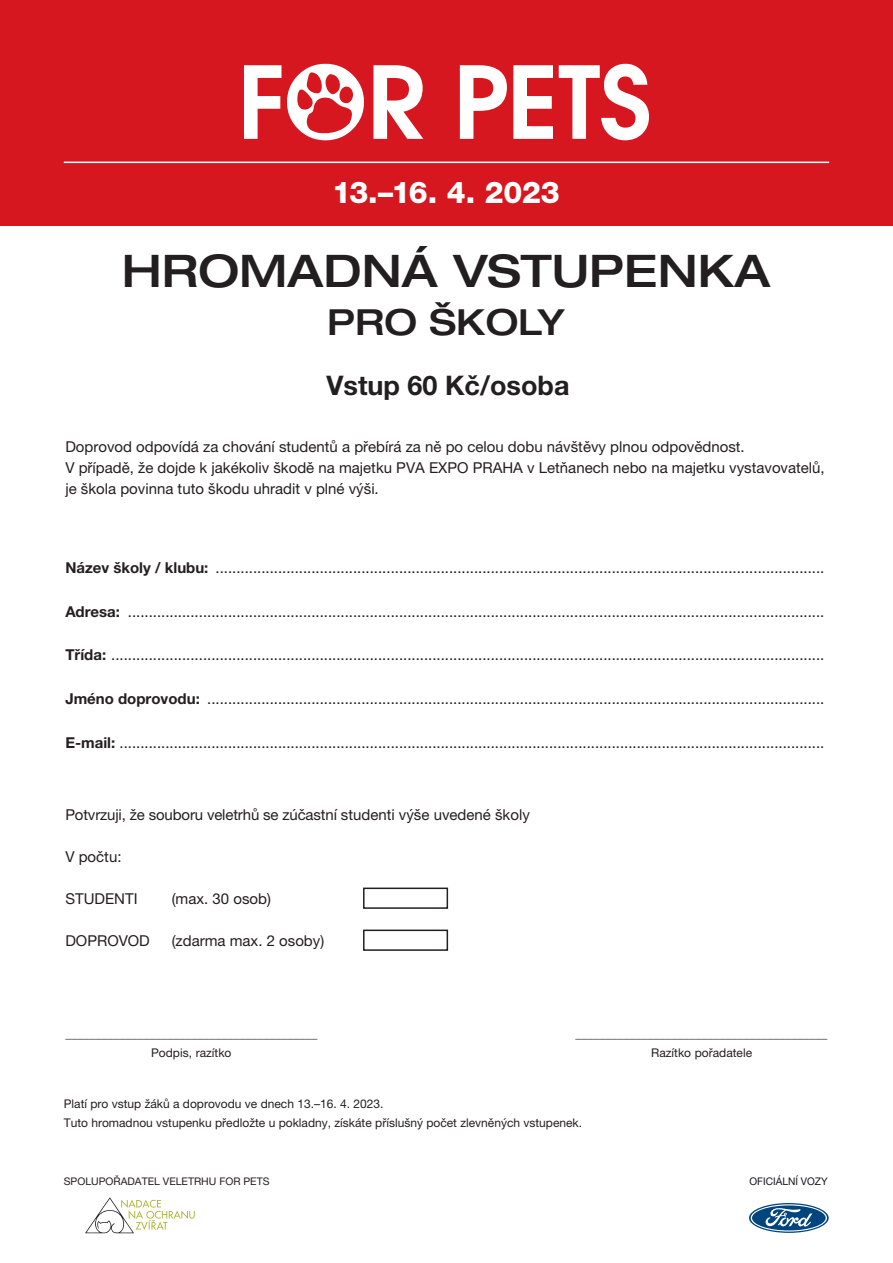
<style>
.page{position:relative;width:893px;height:1263px;background:#fff}
.page>*{position:absolute;margin:0;border:0;box-sizing:border-box;transform-origin:0 0}
.t1{font:500 expanded 45px "Helvetica Neue LT Pro";color:#231f20}
.t2{font:500 expanded 36px "Helvetica Neue LT Pro";color:#231f20}
.t3{font:800 30px "Helvetica Neue LT Pro";letter-spacing:-.01em;color:#fff}
.t4{font:700 27px "Helvetica Neue LT Pro";color:#231f20}
.t5{font:15px/21px "Helvetica Neue LT Pro";color:#231f20}
.t6{font:12px/19.2px "Helvetica Neue LT Pro";color:#231f20;text-align:center}
.t7{font:10.5px "Helvetica Neue LT Pro";color:#231f20}
.t8{font:10.5px "Helvetica Neue LT Pro";color:#17151a}
.s1{font-weight:700}
</style>
<div class="page">
<div style="left:363px;top:887px;width:85px;height:22px;border:2px solid #231f20"></div>
<div style="left:363px;top:929px;width:85px;height:22px;border:2px solid #231f20"></div>
<svg style="left:85px;top:1197px;width:110px;height:36px"></svg>
<svg style="left:749px;top:1203px;width:80px;height:30px"></svg>
<div style="left:0;top:0;width:893px;height:225px;background:#d7171f"></div>
<hr style="left:64px;top:162px;width:765px;height:1px;background:#fff">
<svg style="left:244px;top:65px;width:37px;height:74px"></svg>
<svg style="left:287px;top:64px;width:77px;height:76px"></svg>
<svg style="left:373px;top:65px;width:50px;height:74px"></svg>
<svg style="left:460px;top:65px;width:47px;height:74px"></svg>
<svg style="left:513px;top:65px;width:40px;height:74px"></svg>
<svg style="left:559px;top:64px;width:90px;height:76px"></svg>
<h3 class="t3" style="left:332px;top:174px;width:229px">13.–16. 4. 2023</h3>
<h1 class="t1" style="left:122px;top:243px;width:650px">HROMADNÁ VSTUPENKA</h1>
<h2 class="t2" style="left:327px;top:300px;width:239px">PRO ŠKOLY</h2>
<h3 class="t4" style="left:327px;top:369px;width:245px">Vstup 60 Kč/osoba</h3>
<p class="t5" style="left:65px;top:436px;width:761px">Doprovod odpovídá za chování studentů a přebírá za ně po celou dobu návštěvy plnou odpovědnost.<br>V případě, že dojde k jakékoliv škodě na majetku PVA EXPO PRAHA v Letňanech nebo na majetku vystavovatelů, je škola povinna tuto škodu uhradit v plné výši.</p>
<p class="t5" style="left:65px;top:557px;width:760px"><span class="s1">Název školy / klubu:</span> ..................................................................................................................................................</p>
<p class="t5" style="left:65px;top:601px;width:760px"><span class="s1">Adresa:</span> .......................................................................................................................................................................</p>
<p class="t5" style="left:65px;top:644px;width:760px"><span class="s1">Třída:</span> ...........................................................................................................................................................................</p>
<p class="t5" style="left:65px;top:688px;width:760px"><span class="s1">Jméno doprovodu:</span> ....................................................................................................................................................</p>
<p class="t5" style="left:65px;top:731px;width:760px"><span class="s1">E-mail:</span> .........................................................................................................................................................................</p>
<p class="t5" style="left:65px;top:803px;width:466px">Potvrzuji, že souboru veletrhů se zúčastní studenti výše uvedené školy</p>
<p class="t5" style="left:65px;top:845px;width:58px">V počtu:</p>
<p class="t5" style="left:65px;top:887px;width:74px">STUDENTI</p>
<p class="t5" style="left:172px;top:887px;width:101px">(max. 30 osob)</p>
<p class="t5" style="left:65px;top:929px;width:86px">DOPROVOD</p>
<p class="t5" style="left:172px;top:929px;width:154px">(zdarma max. 2 osoby)</p>
<p class="t6" style="left:65px;top:1024px;width:253px">__________________________________________<br>Podpis, razítko</p>
<p class="t6" style="left:576px;top:1024px;width:253px">__________________________________________<br>Razítko pořadatele</p>
<p class="t6" style="left:64px;top:1094px;width:520px;text-align:left">Platí pro vstup žáků a doprovodu ve dnech 13.–16. 4. 2023.<br>Tuto hromadnou vstupenku předložte u pokladny, získáte příslušný počet zlevněných vstupenek.</p>
<p class="t7" style="left:64px;top:1175px;width:207px">SPOLUPOŘADATEL VELETRHU FOR PETS</p>
<p class="t8" style="left:749px;top:1175px;width:80px">OFICIÁLNÍ VOZY</p>
</div>
